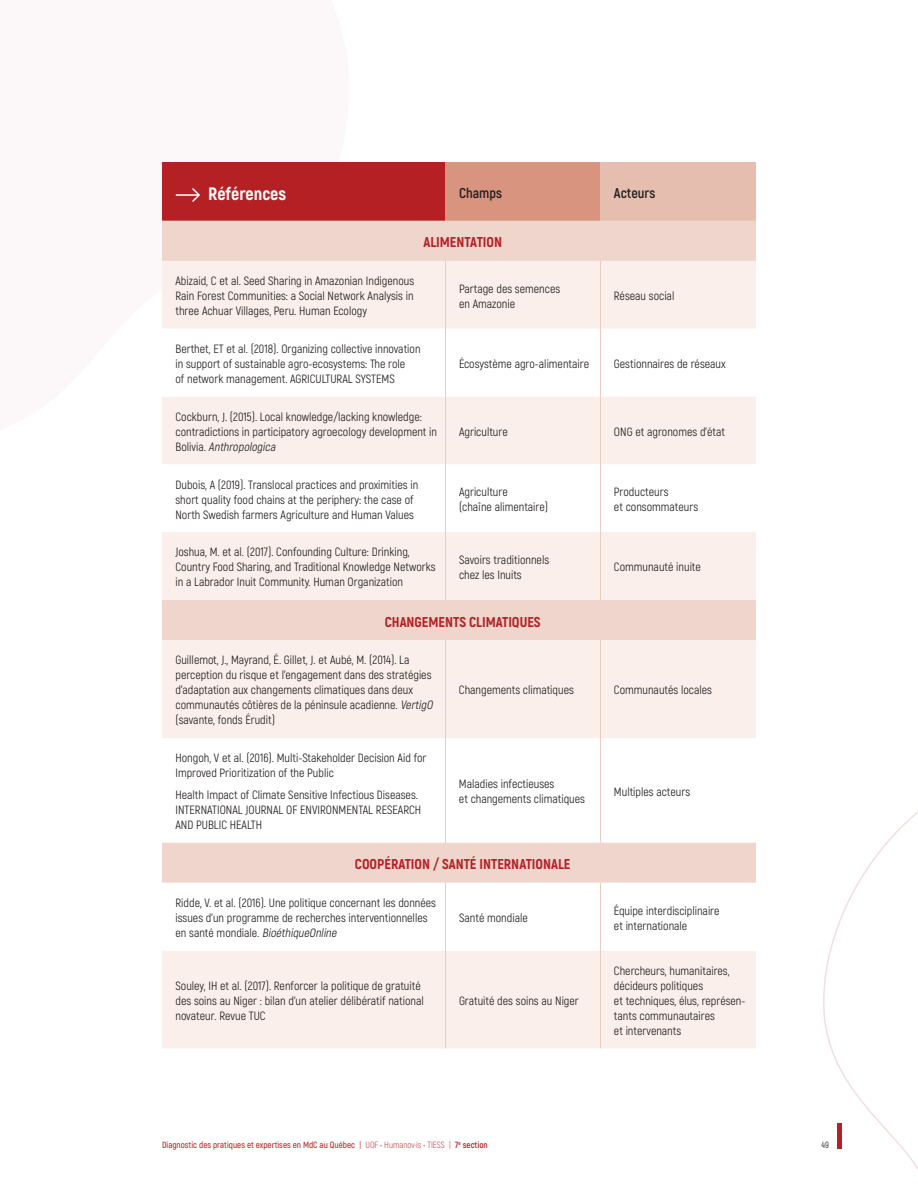
<style>
.page{position:relative;width:918px;height:1188px;background:#fff}
.page>*{position:absolute;margin:0;border:0;box-sizing:border-box;transform-origin:0 0}
.t1{font:800 18px "Akrobat";color:#fff}
.t2{font:800 14.25px "Akrobat";color:#b52025}
.t3{font:700 14.25px "Akrobat";color:#231f20}
.t4{font:12px/15px "Akrobat";color:#231f20}
.t5{font:600 9px "Akrobat";color:#b52025}
.t6{font:9px "Akrobat";color:#231f20}
.s1{font-style:italic}
.s2{font-weight:400}
.s3{font-weight:300}
.s4{font-weight:700}
</style>
<div class="page">
<svg style="left:823px;top:811px;width:95px;height:359px"></svg>
<div style="left:162px;top:162px;width:284px;height:59px;background:#b52025"></div>
<div style="left:446px;top:162px;width:154px;height:59px;background:#d8947f"></div>
<div style="left:600px;top:162px;width:156px;height:59px;background:#e6beaf"></div>
<div style="left:162px;top:221px;width:594px;height:40px;background:#efd5cb"></div>
<div style="left:162px;top:261px;width:594px;height:787px;background:#faefeb"></div>
<svg style="left:162px;top:329px;width:594px;height:622px"></svg>
<hr style="left:445px;top:640px;width:1px;height:98px;background:#eacabd">
<hr style="left:600px;top:640px;width:1px;height:98px;background:#eacabd">
<hr style="left:445px;top:738px;width:1px;height:105px;background:#eacabd">
<hr style="left:600px;top:738px;width:1px;height:105px;background:#eacabd">
<hr style="left:445px;top:883px;width:1px;height:68px;background:#eacabd">
<hr style="left:600px;top:883px;width:1px;height:68px;background:#eacabd">
<hr style="left:445px;top:951px;width:1px;height:97px;background:#eacabd">
<hr style="left:600px;top:951px;width:1px;height:97px;background:#eacabd">
<hr style="left:445px;top:261px;width:1px;height:68px;background:#eacabd">
<hr style="left:445px;top:329px;width:1px;height:68px;background:#eacabd">
<hr style="left:445px;top:397px;width:1px;height:67px;background:#eacabd">
<hr style="left:445px;top:464px;width:1px;height:68px;background:#eacabd">
<hr style="left:445px;top:532px;width:1px;height:68px;background:#eacabd">
<hr style="left:600px;top:261px;width:1px;height:68px;background:#eacabd">
<hr style="left:600px;top:329px;width:1px;height:68px;background:#eacabd">
<hr style="left:600px;top:397px;width:1px;height:67px;background:#eacabd">
<hr style="left:600px;top:464px;width:1px;height:68px;background:#eacabd">
<hr style="left:600px;top:532px;width:1px;height:68px;background:#eacabd">
<hr style="left:176px;top:194px;width:22px;height:2px;background:#fff">
<svg style="left:191px;top:188px;width:9px;height:14px"></svg>
<h1 class="t1" style="left:208px;top:183px;width:79px">Références</h1>
<p class="t3" style="left:459px;top:184px;width:44px">Champs</p>
<p class="t3" style="left:614px;top:184px;width:43px">Acteurs</p>
<p class="t2" style="left:423px;top:233px;width:80px">ALIMENTATION</p>
<p class="t4" style="left:176px;top:274px;width:240px;text-align:justify">Abizaid, C et al. Seed Sharing in Amazonian Indigenous Rain Forest Communities: a Social Network Analysis in three Achuar Villages, Peru. Human Ecology</p>
<p class="t4" style="left:459px;top:281px;width:103px">Partage des semences en Amazonie</p>
<p class="t4" style="left:614px;top:289px;width:62px">Réseau social</p>
<p class="t4" style="left:176px;top:341px;width:247px">Berthet, ET et al. (2018). Organizing collective innovation in support of sustainable agro-ecosystems: The role<br>of network management. AGRICULTURAL SYSTEMS</p>
<p class="t4" style="left:459px;top:356px;width:132px">Écosystème agro-alimentaire</p>
<p class="t4" style="left:614px;top:356px;width:113px">Gestionnaires de réseaux</p>
<p class="t4" style="left:176px;top:409px;width:263px">Cockburn, J. (2015). Local knowledge/lacking knowledge: contradictions in participatory agroecology development in<br>B o l i v i a . <span class="s1">Anthropologica</span></p>
<p class="t4" style="left:459px;top:424px;width:50px">Agriculture</p>
<p class="t4" style="left:614px;top:424px;width:112px">ONG et agronomes d’état</p>
<p class="t4" style="left:176px;top:477px;width:244px">Dubois, A (2019). Translocal practices and proximities in short quality food chains at the periphery: the case of<br>North Swedish farmers Agriculture and Human Values</p>
<p class="t4" style="left:459px;top:484px;width:91px">Agriculture<br>(chaîne alimentaire)</p>
<p class="t4" style="left:614px;top:484px;width:86px">Producteurs<br>et consommateurs</p>
<p class="t4" style="left:176px;top:545px;width:262px">Joshua, M. et al. (2017). Confounding Culture: Drinking,<br>Country Food Sharing, and Traditional Knowledge Networks in a Labrador Inuit Community. Human Organization</p>
<p class="t4" style="left:459px;top:552px;width:92px">Savoirs traditionnels chez les Inuits</p>
<p class="t4" style="left:614px;top:560px;width:88px">Communauté inuite</p>
<p class="t2" style="left:385px;top:613px;width:157px">CHANGEMENTS CLIMATIQUES</p>
<p class="t4" style="left:175px;top:653px;width:261px">Guillemot, J., Mayrand, É. Gillet, J. et Aubé, M. (2014). La perception du risque et l’engagement dans des stratégies d’adaptation aux changements climatiques dans deux communautés côtières de la péninsule acadienne. <span class="s1">VertigO </span>(savante, fonds Érudit)</p>
<p class="t4" style="left:459px;top:683px;width:116px">Changements climatiques</p>
<p class="t4" style="left:614px;top:683px;width:100px">Communautés locales</p>
<p class="t4" style="left:175px;top:751px;width:253px">Hongoh, V et al. (2016). Multi-Stakeholder Decision Aid for<br>Improved Prioritization of the Public</p>
<p class="t4" style="left:175px;top:787px;width:247px">Health Impact of Climate Sensitive Infectious Diseases.<br>INTERNATIONAL JOURNAL OF ENVIRONMENTAL RESEARCH<br>AND PUBLIC HEALTH</p>
<p class="t4" style="left:459px;top:776px;width:127px">Maladies infectieuses<br>et changements climatiques</p>
<p class="t4" style="left:614px;top:784px;width:78px">Multiples acteurs</p>
<p class="t2" style="left:355px;top:855px;width:217px">COOPÉRATION / SANTÉ INTERNATIONALE</p>
<p class="t4" style="left:176px;top:895px;width:262px">Ridde, V. et al. (2016). Une politique concernant les données issues d’un programme de recherches interventionnelles<br>e n s a n t é m o n d i a l e . <span class="s1">BioéthiqueOnline</span></p>
<p class="t4" style="left:459px;top:910px;width:70px">Santé mondiale</p>
<p class="t4" style="left:614px;top:903px;width:107px">Équipe interdisciplinaire et internationale</p>
<p class="t4" style="left:176px;top:978px;width:250px">Souley, IH et al. (2017). Renforcer la politique de gratuité des soins au Niger : bilan d’un atelier délibératif national novateur. Revue TUC</p>
<p class="t4" style="left:459px;top:993px;width:121px">Gratuité des soins au Niger</p>
<p class="t4" style="left:614px;top:963px;width:133px">Chercheurs, humanitaires, décideurs politiques<br>et techniques, élus, représen&shy;tants communautaires<br>et intervenants</p>
<p class="t5" style="left:162px;top:1139px;width:327px">Diagnostic des pratiques et expertises en MdC au Québec <span class="s2">|</span> <span class="s3">UOF</span> <span class="s2">•</span> <span class="s3">Humanov·is</span> <span class="s2">•</span> <span class="s3">TIESS |</span> <span class="s4">7</span><sup>e</sup> <span class="s4">section</span></p>
<p class="t6" style="left:822px;top:1139px;width:9px">49</p>
</div>
